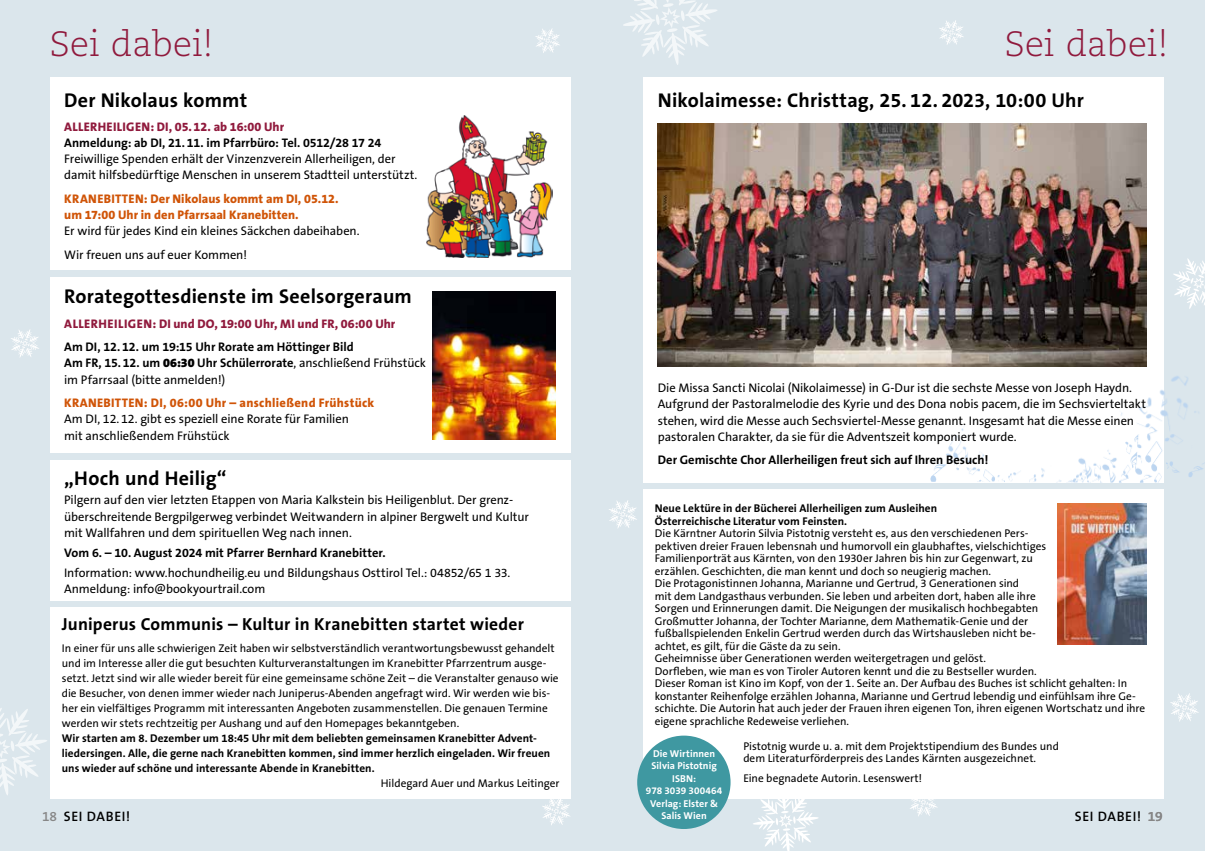
<style>
.page{position:relative;width:1205px;height:851px;background:#fff}
.page>*{position:absolute;margin:0;border:0;box-sizing:border-box;transform-origin:0 0}
.t1{font:300 35px "Caecilia LT Std";letter-spacing:.01em;color:#901a3d}
.t2{font:700 20px "The Sans B W7";letter-spacing:.01em;color:#000}
.t3{font:700 17.5px "The Sans B W7";letter-spacing:.01em;color:#000}
.t4{font:600 13.75px "The Sans B W6";letter-spacing:.045em;color:#000}
.t5{font:12.5px/16.2px "The Sans B W5 Plain";letter-spacing:-.005em;color:#000}
.t6{font:700 12.5px/16.2px "The Sans B W7";color:#000}
.t7{font:800 12.5px/16.2px "The Sans B W8";letter-spacing:.015em;color:#d05407}
.t8{font:800 12.5px "The Sans B W8";letter-spacing:.02em;color:#901a3d}
.t9{font:11.25px/12.5px "The Sans B W5 Plain";color:#000}
.t10{font:700 11.25px/15px "The Sans B W7";letter-spacing:.005em;color:#000}
.t11{font:700 10px/12.5px "The Sans B W7";letter-spacing:.005em;color:#fff;text-align:center}
.s1{font-family:"The Sans B W9";font-weight:900}
.s2{font-family:"The Sans B W5 Plain";font-weight:400}
.s3{color:#878787}
</style>
<div class="page">
<div style="left:0;top:0;width:1205px;height:850px;background:#dbe6ec"></div>
<div style="left:50px;top:459px;width:520px;height:141px;background:#fff"></div>
<div style="left:50px;top:277px;width:520px;height:175px;background:#fff"></div>
<img style="left:432px;top:291px;width:123px;height:148px">
<div style="left:50px;top:77px;width:520px;height:193px;background:#fff"></div>
<img style="left:427px;top:116px;width:126px;height:141px">
<svg style="left:1173px;top:258px;width:32px;height:51px"></svg>
<svg style="left:752px;top:798px;width:67px;height:52px"></svg>
<svg style="left:609px;top:500px;width:28px;height:28px"></svg>
<svg style="left:542px;top:796px;width:29px;height:29px"></svg>
<svg style="left:939px;top:20px;width:25px;height:25px"></svg>
<svg style="left:535px;top:28px;width:25px;height:25px"></svg>
<svg style="left:1170px;top:693px;width:29px;height:28px"></svg>
<svg style="left:909px;top:798px;width:29px;height:18px"></svg>
<svg style="left:11px;top:330px;width:28px;height:27px"></svg>
<svg style="left:623px;top:0;width:94px;height:65px"></svg>
<svg style="left:0;top:708px;width:47px;height:87px"></svg>
<div style="left:643px;top:77px;width:521px;height:405px;background:#fff"></div>
<img style="left:924px;top:359px;width:280px;height:124px">
<img style="left:658px;top:124px;width:488px;height:242px">
<div style="left:643px;top:489px;width:521px;height:309px;background:#fff"></div>
<div style="left:50px;top:607px;width:520px;height:191px;background:#fff"></div>
<div style="left:637px;top:735px;width:93px;height:93px;background:#3f98a1;border-radius:50%"></div>
<img style="left:1057px;top:504px;width:89px;height:140px">
<h1 class="t1" style="left:50px;top:24px;width:165px">Sei dabei!</h1>
<h1 class="t1" style="left:1004px;top:24px;width:165px">Sei dabei!</h1>
<h2 class="t2" style="left:64px;top:87px;width:185px">Der Nikolaus kommt</h2>
<h2 class="t2" style="left:658px;top:87px;width:428px">Nikolaimesse: Christtag, 25. 12. 2023, 10:00 Uhr</h2>
<p class="t8" style="left:64px;top:118px;width:221px">ALLERHEILIGEN: DI, 05.12. ab 16:00 Uhr</p>
<p class="t6" style="left:64px;top:135px;width:319px">Anmeldung: ab DI, 21.11. im Pfarrbüro: Tel. 0512/28 17 24</p>
<p class="t5" style="left:64px;top:151px;width:354px">Freiwillige Spenden erhält der Vinzenzverein Allerheiligen, der damit hilfsbedürftige Menschen in unserem Stadtteil unterstützt.</p>
<p class="t7" style="left:64px;top:190px;width:276px">KRANEBITTEN: Der Nikolaus kommt am DI, 05.12. um 17:00 Uhr in den Pfarrsaal Kranebitten.</p>
<p class="t5" style="left:64px;top:219px;width:297px;line-height:23.4px">Er wird für jedes Kind ein kleines Säckchen dabeihaben.<br>Wir freuen uns auf euer Kommen!</p>
<h2 class="t2" style="left:64px;top:283px;width:349px">Rorategottesdienste im Seelsorgeraum</h2>
<p class="t8" style="left:64px;top:315px;width:333px">ALLERHEILIGEN: DI und DO, 19:00 Uhr, MI und FR, 06:00 Uhr</p>
<p class="t6" style="left:64px;top:339px;width:363px">Am DI, 12.12. um 19:15 Uhr Rorate am Höttinger Bild<br>Am FR, 15.12. um <span class="s1">06:30</span> Uhr Schülerrorate<span class="s2">, anschließend Frühstück</span></p>
<p class="t5" style="left:64px;top:371px;width:163px">im Pfarrsaal (bitte anmelden!)</p>
<p class="t7" style="left:64px;top:394px;width:312px">KRANEBITTEN: DI, 06:00 Uhr – anschließend Frühstück</p>
<p class="t5" style="left:64px;top:411px;width:286px">Am DI, 12.12. gibt es speziell eine Rorate für Familien mit anschließendem Frühstück</p>
<h2 class="t2" style="left:64px;top:465px;width:164px">„Hoch und Heilig“</h2>
<p class="t5" style="left:658px;top:379px;width:490px">Die Missa Sancti Nicolai (Nikolaimesse) in G-Dur ist die sechste Messe von Joseph Haydn.<br>Aufgrund der Pastoralmelodie des Kyrie und des Dona nobis pacem, die im Sechsvierteltakt stehen, wird die Messe auch Sechsviertel-Messe genannt. Insgesamt hat die Messe einen pastoralen Charakter, da sie für die Adventszeit komponiert wurde.</p>
<p class="t6" style="left:658px;top:452px;width:332px">Der Gemischte Chor Allerheiligen freut sich auf Ihren Besuch!</p>
<p class="t5" style="left:64px;top:492px;width:466px">Pilgern auf den vier letzten Etappen von Maria Kalkstein bis Heiligenblut. Der grenz&shy;überschreitende Bergpilgerweg verbindet Weitwandern in alpiner Bergwelt und Kultur mit Wallfahren und dem spirituellen Weg nach innen.</p>
<p class="t6" style="left:64px;top:544px;width:323px">Vom 6. – 10. August 2024 mit Pfarrer Bernhard Kranebitter.</p>
<p class="t5" style="left:64px;top:564px;width:448px">Information: www.hochundheilig.eu und Bildungshaus Osttirol Tel.: 04852/65 1 33.<br>Anmeldung: info@bookyourtrail.com</p>
<p class="t10" style="left:655px;top:502px;width:284px;line-height:12.5px">Neue Lektüre in der Bücherei Allerheiligen zum Ausleihen<br>Österreichische Literatur vom Feinsten.</p>
<p class="t9" style="left:655px;top:527px;width:492px">Die Kärntner Autorin Silvia Pistotnig versteht es, aus den verschiedenen Pers-<br>pektiven dreier Frauen lebensnah und humorvoll ein glaubhaftes, vielschichtiges<br>Familienporträt aus Kärnten, von den 1930er Jahren bis hin zur Gegenwart, zu<br>erzählen. Geschichten, die man kennt und doch so neugierig machen.<br>Die Protagonistinnen Johanna, Marianne und Gertrud, 3 Generationen sind<br>mit dem Landgasthaus verbunden. Sie leben und arbeiten dort, haben alle ihre<br>Sorgen und Erinnerungen damit. Die Neigungen der musikalisch hochbegabten<br>Großmutter Johanna, der Tochter Marianne, dem Mathematik-Genie und der<br>fußballspielenden Enkelin Gertrud werden durch das Wirtshausleben nicht be-<br>achtet, es gilt, für die Gäste da zu sein.<br>Geheimnisse über Generationen werden weitergetragen und gelöst.<br>Dorfleben, wie man es von Tiroler Autoren kennt und die zu Bestseller wurden.<br>Dieser Roman ist Kino im Kopf, von der 1. Seite an. Der Aufbau des Buches ist schlicht gehalten: In konstanter Reihenfolge erzählen Johanna, Marianne und Gertrud lebendig und einfühlsam ihre Ge&shy;schichte. Die Autorin hat auch jeder der Frauen ihren eigenen Ton, ihren eigenen Wortschatz und ihre eigene sprachliche Redeweise verliehen.</p>
<p class="t9" style="left:743px;top:739px;width:317px">Pistotnig wurde u. a. mit dem Projektstipendium des Bundes und dem Literaturförderpreis des Landes Kärnten ausgezeichnet.</p>
<p class="t9" style="left:743px;top:771px;width:180px">Eine begnadete Autorin. Lesenswert!</p>
<h3 class="t3" style="left:62px;top:613px;width:464px">Juniperus Communis – Kultur in Kranebitten startet wieder</h3>
<p class="t9" style="left:62px;top:641px;width:498px;line-height:15px">In einer für uns alle schwierigen Zeit haben wir selbstverständlich verantwortungsbewusst gehandelt und im Interesse aller die gut besuchten Kulturveranstaltungen im Kranebitter Pfarrzentrum ausge&shy;setzt. Jetzt sind wir alle wieder bereit für eine gemeinsame schöne Zeit – die Veranstalter genauso wie die Besucher, von denen immer wieder nach Juniperus-Abenden angefragt wird. Wir werden wie bis&shy;her ein vielfältiges Programm mit interessanten Angeboten zusammenstellen. Die genauen Termine werden wir stets rechtzeitig per Aushang und auf den Homepages bekanntgeben.</p>
<p class="t10" style="left:62px;top:731px;width:490px">Wir starten am 8. Dezember um 18:45 Uhr mit dem beliebten gemeinsamen Kranebitter Advent&shy;liedersingen. Alle, die gerne nach Kranebitten kommen, sind immer herzlich eingeladen. Wir freuen uns wieder auf schöne und interessante Abende in Kranebitten.</p>
<p class="t9" style="left:381px;top:777px;width:180px">Hildegard Auer und Markus Leitinger</p>
<p class="t11" style="left:646px;top:747px;width:78px">Die Wirtinnen<br>Silvia Pistotnig<br>ISBN:<br>978 3039 300464<br>Verlag: Elster &amp;<br>Salis Wien</p>
<p class="t4" style="left:42px;top:807px;width:90px"><span class="s3">18</span> SEI DABEI!</p>
<p class="t4" style="left:1075px;top:807px;width:89px">SEI DABEI! <span class="s3">19</span></p>
</div>
